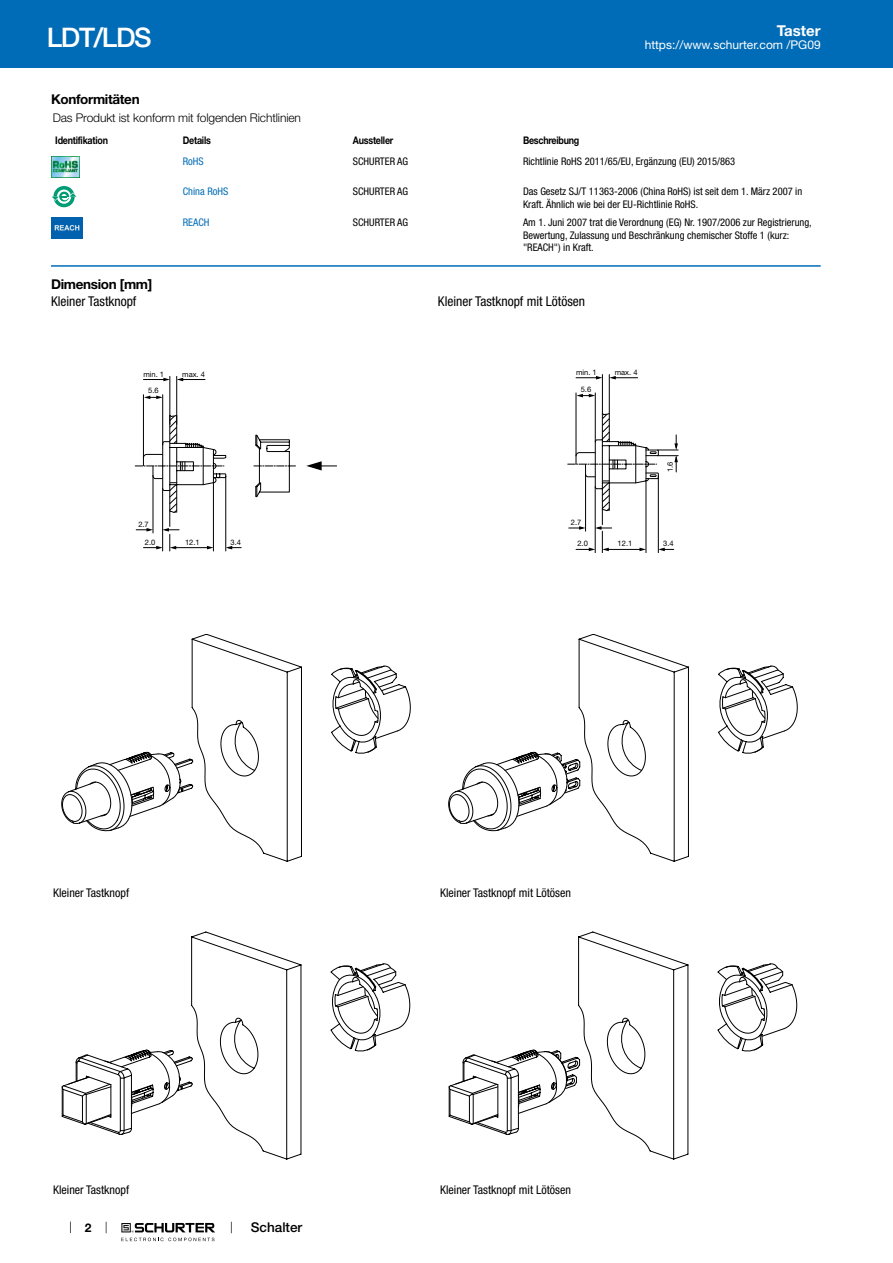
<style>
.page{position:relative;width:893px;height:1263px;background:#fff}
.page>*{position:absolute;margin:0;border:0;box-sizing:border-box;transform-origin:0 0}
.t1{font:500 27px "Helvetica Neue LT";letter-spacing:-.05em;color:#fff}
.t2{font:700 15px "Helvetica Neue LT";color:#fff}
.t3{font:condensed 13.5px "Helvetica Neue LT";color:#000}
.t4{font:700 13.5px "Helvetica Neue LT";letter-spacing:-.025em;color:#000}
.t5{font:500 13.5px "Helvetica Neue LT";color:#000}
.t6{font:condensed 12px "Helvetica Neue LT";color:#000}
.t7{font:300 12px "Helvetica Neue LT";letter-spacing:-.01em;color:#000}
.t8{font:12px "Helvetica Neue LT";color:#fff}
.t9{font:700 12px "Helvetica Neue LT";color:#000}
.t10{font:condensed 10.5px/12.6px "Helvetica Neue LT";color:#000}
.t11{font:700 10.5px "Helvetica Neue LT";letter-spacing:-.025em;color:#000;scale:.85 1}
.t12{font:condensed 10.5px "Helvetica Neue LT";color:#006bb6}
.t13{font:7.5px "Helvetica Neue LT";color:#000}
</style>
<div class="page">
<svg style="left:70px;top:1221px;width:1px;height:12px"></svg>
<svg style="left:121px;top:1223px;width:94px;height:18px"></svg>
<div style="left:0;top:0;width:893px;height:68px;background:#006bb6"></div>
<img style="left:51px;top:156px;width:29px;height:21px">
<svg style="left:53px;top:186px;width:22px;height:21px"></svg>
<svg style="left:57px;top:190px;width:14px;height:14px"></svg>
<svg style="left:52px;top:192px;width:25px;height:9px"></svg>
<img style="left:51px;top:217px;width:32px;height:21px">
<hr style="left:51px;top:265px;width:770px;height:2px;background:#006bb6">
<svg style="left:306px;top:461px;width:31px;height:9px"></svg>
<hr style="left:170px;top:376px;width:1px;height:48px;background:#000">
<hr style="left:176px;top:376px;width:1px;height:48px;background:#000">
<svg style="left:135px;top:378px;width:161px;height:173px"></svg>
<hr style="left:602px;top:375px;width:1px;height:39px;background:#000">
<hr style="left:609px;top:375px;width:1px;height:39px;background:#000">
<svg style="left:568px;top:376px;width:110px;height:177px"></svg>
<svg style="left:61px;top:634px;width:350px;height:227px"></svg>
<svg style="left:448px;top:634px;width:350px;height:227px"></svg>
<svg style="left:62px;top:932px;width:348px;height:227px"></svg>
<svg style="left:449px;top:932px;width:348px;height:227px"></svg>
<h1 class="t1" style="left:47px;top:21px;width:106px">LDT/LDS</h1>
<h2 class="t2" style="left:777px;top:21px;width:45px">Taster</h2>
<p class="t8" style="left:645px;top:38px;width:178px">https://www.schurter.com /PG09</p>
<p class="t4" style="left:51px;top:91px;width:90px">Konformitäten</p>
<p class="t7" style="left:53px;top:110px;width:250px">Das Produkt ist konform mit folgenden Richtlinien</p>
<p class="t11" style="left:55px;top:134px;width:64px">Identifikation</p>
<p class="t11" style="left:183px;top:134px;width:35px">Details</p>
<p class="t11" style="left:353px;top:134px;width:49px">Aussteller</p>
<p class="t11" style="left:523px;top:134px;width:68px">Beschreibung</p>
<p class="t12" style="left:183px;top:156px;width:22px">RoHS</p>
<p class="t10" style="left:353px;top:155px;width:57px">SCHURTER AG</p>
<p class="t10" style="left:523px;top:155px;width:214px">Richtlinie RoHS 2011/65/EU, Ergänzung (EU) 2015/863</p>
<p class="t12" style="left:183px;top:185px;width:47px">China RoHS</p>
<p class="t10" style="left:353px;top:185px;width:57px">SCHURTER AG</p>
<p class="t10" style="left:523px;top:185px;width:281px">Das Gesetz SJ/T 11363-2006 (China RoHS) ist seit dem 1. März 2007 in<br>Kraft. Ähnlich wie bei der EU-Richtlinie RoHS.</p>
<p class="t12" style="left:183px;top:216px;width:28px">REACH</p>
<p class="t10" style="left:353px;top:216px;width:57px">SCHURTER AG</p>
<p class="t10" style="left:523px;top:216px;width:290px">Am 1. Juni 2007 trat die Verordnung (EG) Nr. 1907/2006 zur Registrierung,<br>Bewertung, Zulassung und Beschränkung chemischer Stoffe 1 (kurz: "REACH") in Kraft.</p>
<p class="t4" style="left:51px;top:275px;width:103px">Dimension [mm]</p>
<p class="t3" style="left:51px;top:293px;width:87px">Kleiner Tastknopf</p>
<p class="t3" style="left:438px;top:293px;width:149px">Kleiner Tastknopf mit Lötösen</p>
<p class="t13" style="left:143px;top:369px;width:22px">min. 1</p>
<p class="t13" style="left:182px;top:369px;width:24px">max. 4</p>
<p class="t13" style="left:148px;top:386px;width:12px">5.6</p>
<p class="t13" style="left:138px;top:519px;width:12px">2.7</p>
<p class="t13" style="left:145px;top:537px;width:12px">2.0</p>
<p class="t13" style="left:185px;top:537px;width:16px">12.1</p>
<p class="t13" style="left:231px;top:537px;width:12px">3.4</p>
<p class="t13" style="left:576px;top:368px;width:22px">min. 1</p>
<p class="t13" style="left:615px;top:368px;width:24px">max. 4</p>
<p class="t13" style="left:581px;top:384px;width:12px">5.6</p>
<p class="t13" style="left:571px;top:518px;width:12px">2.7</p>
<p class="t13" style="left:666px;top:472px;width:12px;rotate:-90deg">1.6</p>
<p class="t13" style="left:577px;top:539px;width:12px">2.0</p>
<p class="t13" style="left:618px;top:539px;width:16px">12.1</p>
<p class="t13" style="left:663px;top:539px;width:12px">3.4</p>
<p class="t6" style="left:53px;top:885px;width:77px">Kleiner Tastknopf</p>
<p class="t6" style="left:440px;top:885px;width:132px">Kleiner Tastknopf mit Lötösen</p>
<p class="t6" style="left:53px;top:1183px;width:77px">Kleiner Tastknopf</p>
<p class="t6" style="left:440px;top:1183px;width:132px">Kleiner Tastknopf mit Lötösen</p>
<p class="t9" style="left:85px;top:1220px;width:8px">2</p>
<p class="t5" style="left:251px;top:1219px;width:53px">Schalter</p>
</div>
